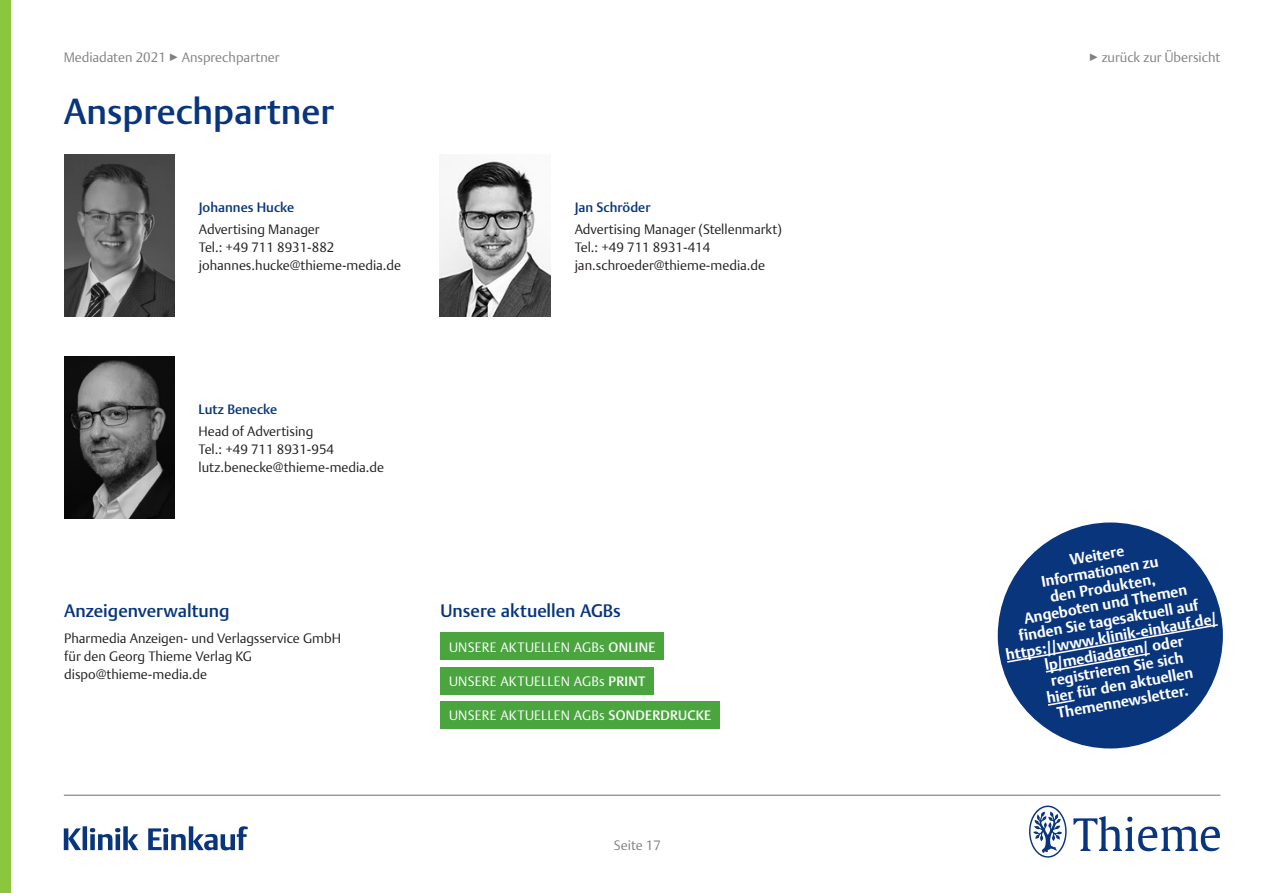
<style>
.page{position:relative;width:1263px;height:893px;background:#fff}
.page>*{position:absolute;margin:0;border:0;box-sizing:border-box;transform-origin:0 0}
.t1{font:500 36px "Thieme Argo 2011";color:#08357c}
.t2{font:500 18px "Thieme Argo 2011";color:#08357c}
.t3{font:700 15px/16.5px "Thieme Argo 2011";color:#fff;text-align:center}
.t4{font:300 13.5px/18px "Thieme Argo 2011";color:#231f20}
.t5{font:300 13.5px "Thieme Argo 2011";letter-spacing:.02em;color:#fff}
.t6{font:300 13.5px "Thieme Argo 2011";color:#808285}
.t7{font:500 13.5px "Thieme Argo 2011";color:#08357c}
.s1{font-weight:700}
.s2{font-weight:500}
</style>
<div class="page">
<img style="left:1029px;top:805px;width:191px;height:53px">
<hr style="left:64px;top:795px;width:1156px;height:1px;background:#6c6d70">
<div style="left:0;top:0;width:11px;height:893px;background:#8bc63e"></div>
<svg style="left:64px;top:826px;width:184px;height:24px"></svg>
<img style="left:64px;top:155px;width:111px;height:161px">
<img style="left:64px;top:357px;width:111px;height:161px">
<div style="left:440px;top:633px;width:224px;height:27px;background:#4aa53f"></div>
<div style="left:440px;top:667px;width:214px;height:27px;background:#4aa53f"></div>
<div style="left:440px;top:701px;width:280px;height:28px;background:#4aa53f"></div>
<div style="left:998px;top:522px;width:225px;height:226px;background:#08357c;border-radius:50%"></div>
<svg style="left:1007px;top:624px;width:212px;height:50px"></svg>
<svg style="left:1048px;top:699px;width:27px;height:7px"></svg>
<img style="left:440px;top:161px;width:111px;height:155px">
<p class="t6" style="left:64px;top:48px;width:217px">Mediadaten 2021 <span class="s1">▶</span> Ansprechpartner</p>
<h1 class="t1" style="left:64px;top:88px;width:272px">Ansprechpartner</h1>
<p class="t7" style="left:199px;top:198px;width:97px">Johannes Hucke</p>
<p class="t4" style="left:199px;top:220px;width:204px">Advertising Manager<br>Tel.: +49 711 8931-882 johannes.hucke@thieme-media.de</p>
<p class="t7" style="left:199px;top:400px;width:80px">Lutz Benecke</p>
<p class="t4" style="left:199px;top:422px;width:187px">Head of Advertising<br>Tel.: +49 711 8931-954 lutz.benecke@thieme-media.de</p>
<p class="t7" style="left:575px;top:198px;width:77px">Jan Schröder</p>
<p class="t4" style="left:575px;top:220px;width:209px">Advertising Manager (Stellenmarkt)<br>Tel.: +49 711 8931-414 jan.schroeder@thieme-media.de</p>
<h2 class="t2" style="left:64px;top:599px;width:167px">Anzeigenverwaltung</h2>
<p class="t4" style="left:64px;top:629px;width:278px">Pharmedia Anzeigen- und Verlagsservice GmbH für den Georg Thieme Verlag KG dispo@thieme-media.de</p>
<h2 class="t2" style="left:440px;top:599px;width:182px">Unsere aktuellen AGBs</h2>
<p class="t5" style="left:449px;top:638px;width:208px">UNSERE AKTUELLEN AGBs <span class="s2">ONLINE</span></p>
<p class="t5" style="left:449px;top:672px;width:198px">UNSERE AKTUELLEN AGBs <span class="s2">PRINT</span></p>
<p class="t5" style="left:449px;top:706px;width:264px">UNSERE AKTUELLEN AGBs <span class="s2">SONDERDRUCKE</span></p>
<p class="t6" style="left:614px;top:837px;width:49px">Seite 17</p>
<p class="t6" style="left:1089px;top:48px;width:133px"><span class="s1">▶</span> zurück zur Übersicht</p>
<p class="t3" style="left:990px;top:566px;width:215px;rotate:-10deg">Weitere<br>Informationen zu<br>den Produkten,<br>Angeboten und Themen<br>finden Sie tagesaktuell auf https://www.klinik-einkauf.de/ lp/mediadaten/ oder registrieren Sie sich<br>hier für den aktuellen<br>Themennewsletter.</p>
</div>
